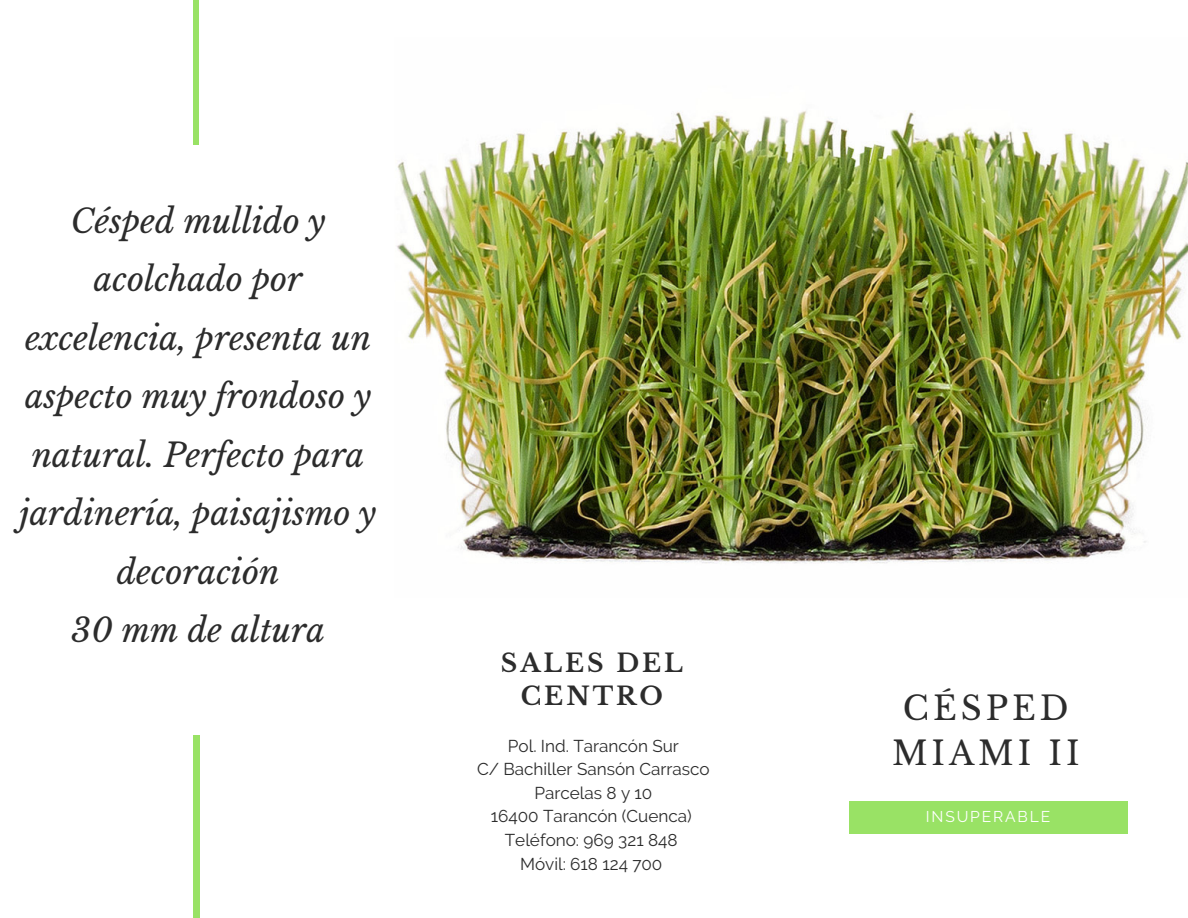
<style>
.page{position:relative;width:1188px;height:918px;background:#fff}
.page>*{position:absolute;margin:0;border:0;box-sizing:border-box;transform-origin:0 0}
.t1{font:italic 32.7px/58.5px "Libre Baskerville";color:#2c2c2c;text-align:center}
.t2{font:32.7px/45px "Libre Baskerville";letter-spacing:.12em;color:#2c2c2c;text-align:center}
.t3{font:700 24.9px/33.8px "Libre Baskerville";letter-spacing:.12em;color:#2c2c2c;text-align:center}
.t4{font:17.1px/23.7px "Raleway";color:#2c2c2c;text-align:center}
.t5{font:15.6px "Raleway";letter-spacing:.12em;color:#fff}
</style>
<div class="page">
<div style="left:849px;top:801px;width:279px;height:33px;background:#99e265"></div>
<img style="left:397px;top:110px;width:791px;height:454px">
<div style="left:194px;top:0;width:5px;height:145px;background:#99e265"></div>
<div style="left:193px;top:735px;width:7px;height:183px;background:#99e265"></div>
<p class="t1" style="left:20px;top:192px;width:358px">Césped mullido y acolchado por excelencia, presenta un aspecto muy frondoso y natural. Perfecto para jardinería, paisajismo y decoración<br>30 mm de altura</p>
<p class="t3" style="left:501px;top:646px;width:184px">SALES DEL<br>CENTRO</p>
<p class="t4" style="left:477px;top:734px;width:234px">Pol. Ind. Tarancón Sur<br>C/ Bachiller Sansón Carrasco<br>Parcelas 8 y 10<br>16400 Tarancón (Cuenca)<br>Teléfono: 969 321 848<br>Móvil: 618 124 700</p>
<p class="t2" style="left:892px;top:686px;width:189px">CÉSPED<br>MIAMI II</p>
<p class="t5" style="left:926px;top:808px;width:126px">INSUPERABLE</p>
</div>
